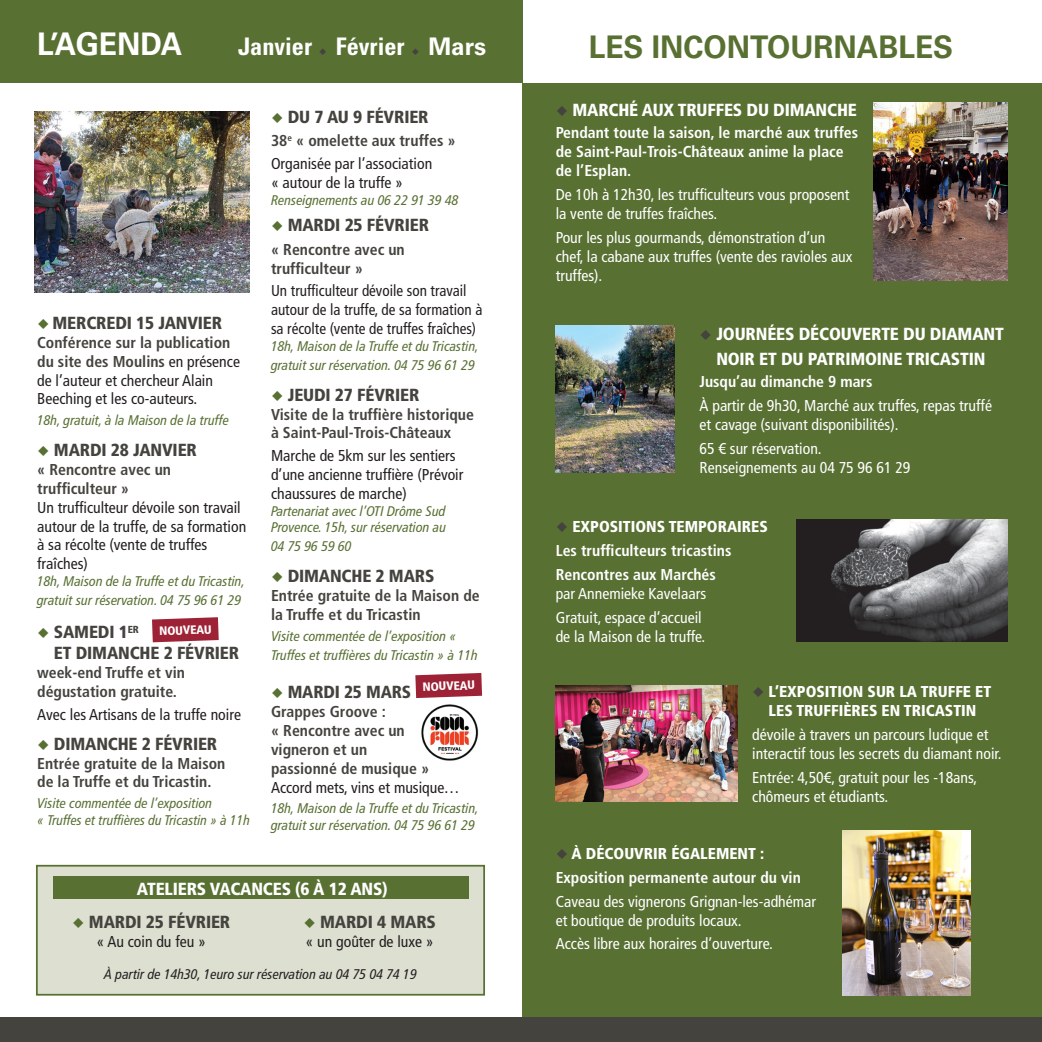
<style>
.page{position:relative;width:1042px;height:1042px;background:#fff}
.page>*{position:absolute;margin:0;border:0;box-sizing:border-box;transform-origin:0 0}
.t1{font:700 31.15px "Univers LT Std";color:#597033;scale:.96 1}
.t2{font:700 31.15px "Univers LT Std";color:#fff;scale:.96 1}
.t3{font:700 condensed 24.15px "Univers LT Std";color:#fff}
.t4{font:900 condensed 17.5px "Frutiger LT Pro";letter-spacing:-.01em;color:#45433e}
.t5{font:900 condensed 17.5px/24.5px "Frutiger LT Pro";letter-spacing:-.01em;color:#fff}
.t6{font:condensed 15.75px/18.9px "Frutiger LT Pro";color:#fff}
.t7{font:condensed 15.75px/18.9px "Frutiger LT Pro";color:#231f20}
.t8{font:700 condensed 15.75px/18.9px "Frutiger LT Pro";color:#45433e}
.t9{font:700 condensed 15.75px/18.9px "Frutiger LT Pro";color:#fff}
.t10{font:condensed 15.75px/18.9px "Frutiger LT Pro";color:#231f20;scale:.96 1}
.t11{font:900 condensed 15.75px/18.9px "Frutiger LT Pro";color:#fff}
.t12{font:italic condensed 14px/18.9px "Frutiger LT Pro";color:#597033}
.t13{font:italic condensed 14px "Frutiger LT Pro";color:#231f20}
.t14{font:900 condensed 12.08px "Frutiger LT Pro";color:#fff}
.s1{font-stretch:normal}
.s2{font-weight:700;color:#45433e}
.s3{font-weight:400;color:#231f20}
.s4{font-weight:700}
</style>
<div class="page">
<div style="left:0;top:0;width:522px;height:83px;background:#597033"></div>
<div style="left:522px;top:83px;width:520px;height:934px;background:#597033"></div>
<div style="left:0;top:1017px;width:1042px;height:25px;background:#45433e"></div>
<svg style="left:152px;top:617px;width:67px;height:25px;background:#a63849"></svg>
<svg style="left:415px;top:673px;width:67px;height:25px;background:#a43244"></svg>
<div style="left:37px;top:866px;width:447px;height:128px;background:#dddfd1"></div>
<div style="left:53px;top:876px;width:415px;height:23px;background:#597033"></div>
<div style="left:36px;top:865px;width:449px;height:130px;border:2px solid #597033"></div>
<img style="left:35px;top:112px;width:215px;height:180px">
<img style="left:873px;top:103px;width:134px;height:178px">
<img style="left:796px;top:519px;width:211px;height:122px">
<img style="left:842px;top:830px;width:128px;height:165px">
<img style="left:556px;top:326px;width:119px;height:147px">
<img style="left:556px;top:685px;width:181px;height:116px">
<img style="left:417px;top:697px;width:64px;height:64px">
<p class="t2" style="left:37px;top:25px;width:153px">L’AGENDA</p>
<p class="t3" style="left:238px;top:31px;width:250px">Janvier Février <span class="s1">Mars</span></p>
<p class="t1" style="left:589px;top:29px;width:381px">LES INCONTOURNABLES</p>
<p class="t4" style="left:53px;top:312px;width:171px">MERCREDI 15 JANVIER</p>
<p class="t7" style="left:37px;top:333px;width:204px"><span class="s2">Conférence sur la publication du site des Moulins</span> en présence de l’auteur et chercheur Alain<br>Beeching et les co-auteurs.</p>
<p class="t12" style="left:37px;top:411px;width:193px">18h, gratuit, à la Maison de la truffe</p>
<p class="t4" style="left:54px;top:439px;width:144px">MARDI 28 JANVIER</p>
<p class="t7" style="left:37px;top:460px;width:211px"><span class="s2">« Rencontre avec un trufficulteur »<br></span>Un trufficulteur dévoile son travail autour de la truffe, de sa formation à sa récolte (vente de truffes fraîches)</p>
<p class="t12" style="left:37px;top:572px;width:209px">18h, Maison de la Truffe et du Tricastin, gratuit sur réservation. 04 75 96 61 29</p>
<p class="t4" style="left:54px;top:622px;width:87px">SAMEDI 1<sup>ER</sup></p>
<p class="t14" style="left:159px;top:624px;width:54px;rotate:-2deg">NOUVEAU</p>
<p class="t4" style="left:54px;top:643px;width:187px">ET DIMANCHE 2 FÉVRIER</p>
<p class="t8" style="left:37px;top:663px;width:149px">week-end Truffe et vin dégustation gratuite.</p>
<p class="t7" style="left:37px;top:705px;width:205px">Avec les Artisans de la truffe noire</p>
<p class="t4" style="left:54px;top:733px;width:165px">DIMANCHE 2 FÉVRIER</p>
<p class="t8" style="left:37px;top:753px;width:190px">Entrée gratuite de la Maison de la Truffe et du Tricastin.</p>
<p class="t12" style="left:37px;top:795px;width:214px;line-height:16.8px">Visite commentée de l’exposition<br>« Truffes et truffières du Tricastin » à 11h</p>
<p class="t4" style="left:288px;top:106px;width:142px">DU 7 AU 9 FÉVRIER</p>
<p class="t8" style="left:271px;top:132px;width:186px">38<sup>e</sup> « omelette aux truffes »</p>
<p class="t7" style="left:271px;top:154px;width:163px">Organisée par l’association « autour de la truffe »</p>
<p class="t12" style="left:271px;top:191px;width:189px">Renseignements au 06 22 91 39 48</p>
<p class="t4" style="left:288px;top:214px;width:143px">MARDI 25 FÉVRIER</p>
<p class="t8" style="left:271px;top:240px;width:135px">« Rencontre avec un trufficulteur »</p>
<p class="t10" style="left:271px;top:281px;width:222px">Un trufficulteur dévoile son travail autour de la truffe, de sa formation à sa récolte (vente de truffes fraîches)</p>
<p class="t12" style="left:271px;top:336px;width:209px">18h, Maison de la Truffe et du Tricastin, gratuit sur réservation. 04 75 96 61 29</p>
<p class="t4" style="left:288px;top:384px;width:133px">JEUDI 27 FÉVRIER</p>
<p class="t8" style="left:271px;top:405px;width:204px">Visite de la truffière historique à Saint-Paul-Trois-Châteaux</p>
<p class="t7" style="left:271px;top:446px;width:194px">Marche de 5km sur les sentiers d’une ancienne truffière (Prévoir chaussures de marche)</p>
<p class="t12" style="left:271px;top:502px;width:177px;line-height:16.8px">Partenariat avec l’OTI Drôme Sud<br>Provence. 15h, sur réservation au</p>
<p class="t12" style="left:271px;top:537px;width:82px">04 75 96 59 60</p>
<p class="t4" style="left:288px;top:566px;width:148px">DIMANCHE 2 MARS</p>
<p class="t8" style="left:271px;top:586px;width:210px">Entrée gratuite de la Maison de la Truffe et du Tricastin</p>
<p class="t12" style="left:271px;top:626px;width:208px">Visite commentée de l’exposition «<br>Truffes et truffières du Tricastin » à 11h</p>
<p class="t4" style="left:288px;top:681px;width:125px">MARDI 25 MARS</p>
<p class="t14" style="left:422px;top:679px;width:54px;rotate:-2deg">NOUVEAU</p>
<p class="t8" style="left:271px;top:702px;width:190px">Grappes Groove :<br>« Rencontre avec un vigneron et un<br>passionné de musique »<br><span class="s3">Accord mets, vins et musique…</span></p>
<p class="t12" style="left:271px;top:800px;width:209px;line-height:16.8px">18h, Maison de la Truffe et du Tricastin, gratuit sur réservation. 04 75 96 61 29</p>
<p class="t5" style="left:137px;top:876px;width:252px">ATELIERS VACANCES (6 À 12 ANS)</p>
<p class="t4" style="left:89px;top:911px;width:143px">MARDI 25 FÉVRIER</p>
<p class="t7" style="left:97px;top:932px;width:111px">« Au coin du feu »</p>
<p class="t4" style="left:320px;top:911px;width:117px">MARDI 4 MARS</p>
<p class="t7" style="left:305px;top:932px;width:130px">« un goûter de luxe »</p>
<p class="t13" style="left:104px;top:966px;width:314px">À partir de 14h30, 1euro sur réservation au 04 75 04 74 19</p>
<p class="t5" style="left:572px;top:97px;width:286px">MARCHÉ AUX TRUFFES DU DIMANCHE</p>
<p class="t9" style="left:556px;top:124px;width:304px">Pendant toute la saison, le marché aux truffes de Saint-Paul-Trois-Châteaux anime la place de l’Esplan.</p>
<p class="t6" style="left:556px;top:185px;width:295px">De 10h à 12h30, les trufficulteurs vous proposent la vente de truffes fraîches.</p>
<p class="t6" style="left:556px;top:228px;width:298px">Pour les plus gourmands, démonstration d’un chef, la cabane aux truffes (vente des ravioles aux truffes).</p>
<p class="t5" style="left:716px;top:322px;width:289px">JOURNÉES DÉCOUVERTE DU DIAMANT<br>NOIR ET DU PATRIMOINE TRICASTIN</p>
<p class="t9" style="left:699px;top:372px;width:174px">Jusqu’au dimanche 9 mars</p>
<p class="t6" style="left:699px;top:396px;width:294px">À partir de 9h30, Marché aux truffes, repas truffé et cavage (suivant disponibilités).</p>
<p class="t6" style="left:699px;top:439px;width:212px">65 € sur réservation.<br>Renseignements au 04 75 96 61 29</p>
<p class="t11" style="left:572px;top:517px;width:197px">EXPOSITIONS TEMPORAIRES</p>
<p class="t9" style="left:556px;top:541px;width:177px">Les trufficulteurs tricastins</p>
<p class="t6" style="left:556px;top:565px;width:162px"><span class="s4">Rencontres aux Marchés </span>par Annemieke Kavelaars</p>
<p class="t6" style="left:556px;top:608px;width:151px">Gratuit, espace d’accueil de la Maison de la truffe.</p>
<p class="t11" style="left:768px;top:682px;width:224px">L’EXPOSITION SUR LA TRUFFE ET<br>LES TRUFFIÈRES EN TRICASTIN</p>
<p class="t6" style="left:752px;top:725px;width:251px">dévoile à travers un parcours ludique et interactif tous les secrets du diamant noir.</p>
<p class="t6" style="left:752px;top:768px;width:226px">Entrée: 4,50€, gratuit pour les -18ans, chômeurs et étudiants.</p>
<p class="t11" style="left:571px;top:844px;width:194px">À DÉCOUVRIR ÉGALEMENT :</p>
<p class="t9" style="left:556px;top:868px;width:247px">Exposition permanente autour du vin</p>
<p class="t6" style="left:556px;top:892px;width:262px">Caveau des vignerons Grignan-les-adhémar et boutique de produits locaux.</p>
<p class="t6" style="left:556px;top:934px;width:219px">Accès libre aux horaires d’ouverture.</p>
</div>
